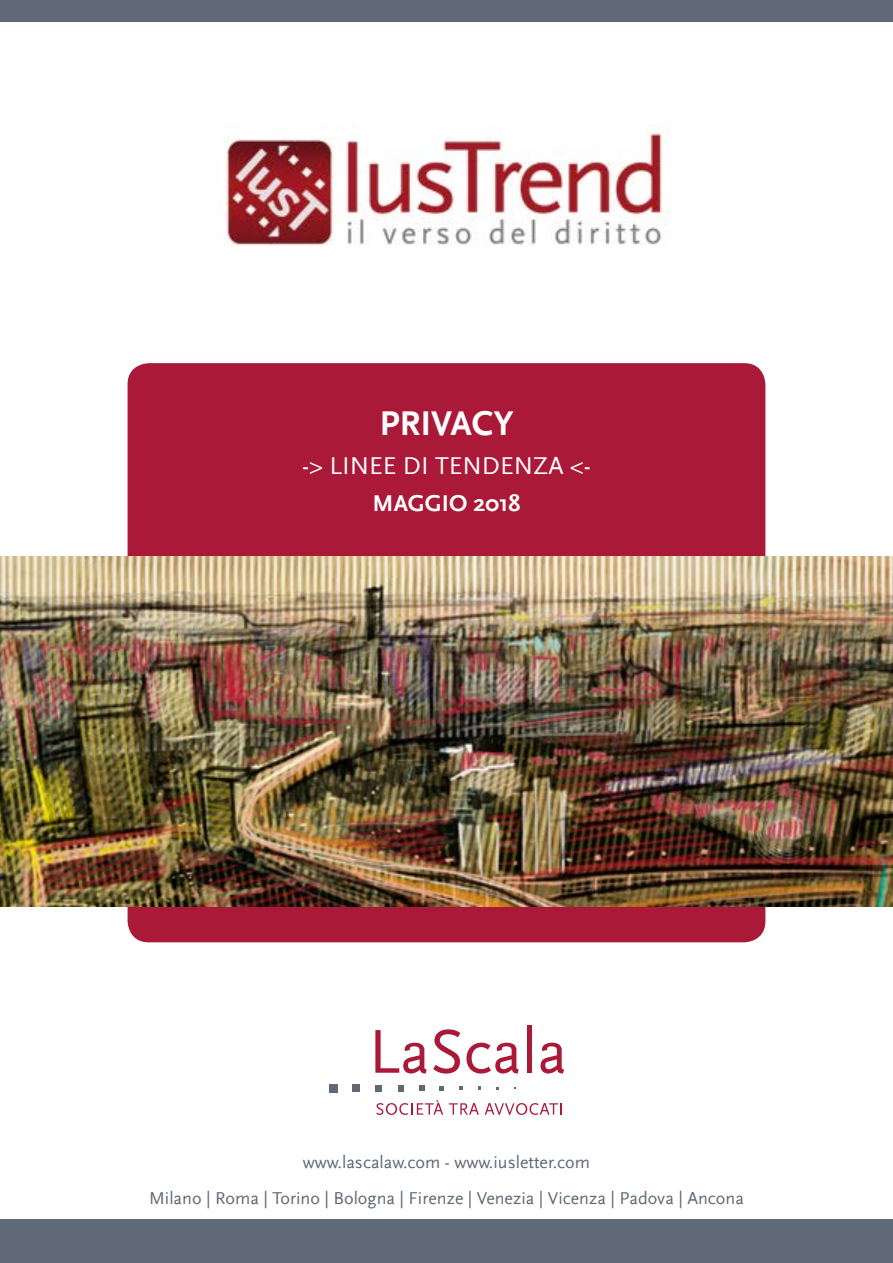
<style>
.page{position:relative;width:893px;height:1263px;background:#fff}
.page>*{position:absolute;margin:0;border:0;box-sizing:border-box;transform-origin:0 0}
.t1{font:700 36px "Scala Sans";color:#fff}
.t2{font:25.5px "Scala Sans LF";color:#fff}
.t3{font:700 24px "Scala Sans";color:#fff}
.t4{font:18px "Scala Sans LF";color:#606976}
</style>
<div class="page">
<div style="left:128px;top:363px;width:637px;height:579px;background:#aa1937;border-radius:21px"></div>
<img style="left:0;top:556px;width:893px;height:350px">
<img style="left:226px;top:125px;width:444px;height:121px">
<div style="left:0;top:1219px;width:893px;height:44px;background:#606976"></div>
<div style="left:0;top:0;width:893px;height:22px;background:#606976"></div>
<svg style="left:375px;top:1030px;width:52px;height:43px"></svg>
<svg style="left:433px;top:1029px;width:27px;height:44px"></svg>
<svg style="left:466px;top:1043px;width:53px;height:30px"></svg>
<div style="left:527px;top:1026px;width:5px;height:47px;background:#aa1937"></div>
<svg style="left:540px;top:1043px;width:24px;height:30px"></svg>
<div style="left:329px;top:1084px;width:8px;height:8px;background:#606976"></div>
<div style="left:353px;top:1084px;width:7px;height:8px;background:#606976"></div>
<div style="left:375px;top:1085px;width:7px;height:7px;background:#606976"></div>
<svg style="left:398px;top:1085px;width:5px;height:6px"></svg>
<svg style="left:419px;top:1085px;width:5px;height:6px"></svg>
<svg style="left:439px;top:1086px;width:5px;height:4px"></svg>
<svg style="left:459px;top:1086px;width:4px;height:4px"></svg>
<svg style="left:376px;top:1100px;width:67px;height:15px"></svg>
<svg style="left:449px;top:1103px;width:30px;height:12px"></svg>
<svg style="left:485px;top:1103px;width:77px;height:12px"></svg>
<h1 class="t1" style="left:379px;top:403px;width:136px">PRIVACY</h1>
<h2 class="t2" style="left:302px;top:452px;width:290px">-&gt; LINEE DI TENDENZA &lt;-</h2>
<h3 class="t3" style="left:373px;top:490px;width:149px">MAGGIO 2018</h3>
<p class="t4" style="left:303px;top:1152px;width:289px">www.lascalaw.com - www.iusletter.com</p>
<p class="t4" style="left:149px;top:1188px;width:596px">Milano | Roma | Torino | Bologna | Firenze | Venezia | Vicenza | Padova | Ancona</p>
</div>
